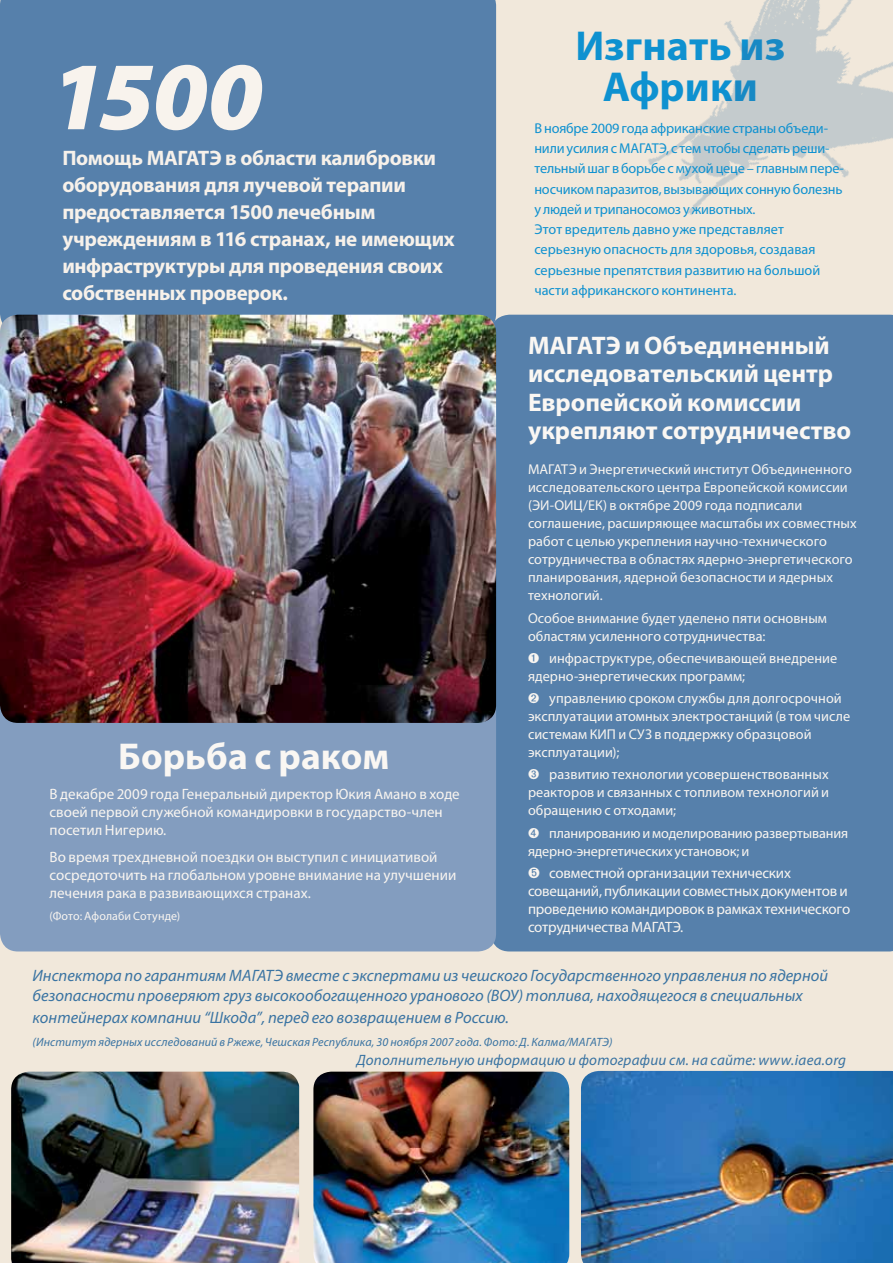
<style>
.page{position:relative;width:893px;height:1263px;background:#f1e8db}
.page>*{position:absolute;margin:0;border:0;box-sizing:border-box;transform-origin:0 0}
.t1{font:italic 900 97.5px "Myriad Pro";color:#f8f3ed}
.t2{font:700 42px/40.5px "Myriad Pro";letter-spacing:.005em;color:#0e91d0;text-align:center}
.t3{font:700 37.5px "Myriad Pro";color:#faf7f3}
.t4{font:700 25.5px/28.5px "Myriad Pro";letter-spacing:-.005em;color:#faf7f3}
.t5{font:700 21px/27px "Myriad Pro";letter-spacing:-.015em;color:#f7f1ea}
.t6{font:italic 16.5px/19.5px "Myriad Pro";color:#3973a2}
.t7{font:15px/18px "Myriad Pro";color:#f9f5f0}
.t8{font:italic 15px "Myriad Pro";letter-spacing:.015em;color:#3973a2}
.t9{font:14.25px/18px "Myriad Pro";letter-spacing:.005em;color:#f9f5f0}
.t10{font:14.25px/20.2px "Myriad Pro";letter-spacing:-.005em;color:#0e91d0}
.t11{font:italic 12px "Myriad Pro";letter-spacing:.015em;color:#3973a2}
.t12{font:12px "Myriad Pro";letter-spacing:.005em;color:#f9f5f0}
</style>
<div class="page">
<div style="left:490px;top:315px;width:403px;height:636px;background:#5680ab"></div>
<svg style="left:0;top:937px;width:1px;height:14px"></svg>
<div style="left:0;top:0;width:496px;height:315px;background:#5680ab"></div>
<div style="left:0;top:656px;width:496px;height:295px;background:#839dbf;border-radius:18px"></div>
<img style="left:0;top:315px;width:496px;height:408px">
<img style="left:11px;top:1071px;width:288px;height:192px">
<img style="left:313px;top:1071px;width:256px;height:192px">
<img style="left:581px;top:1071px;width:312px;height:192px">
<img style="left:600px;top:0;width:293px;height:273px">
<h1 class="t1" style="left:50px;top:42px;width:215px">1500</h1>
<h3 class="t5" style="left:62px;top:144px;width:394px">Помощь МАГАТЭ в области калибровки оборудования для лучевой терапии предоставляется 1500 лечебным учреждениям в 116 странах, не имеющих инфраструктуры для проведения своих собственных проверок.</h3>
<h3 class="t3" style="left:118px;top:732px;width:273px">Борьба с раком</h3>
<p class="t7" style="left:50px;top:785px;width:412px">В декабре 2009 года Генеральный директор Юкия Амано в ходе своей первой служебной командировки в государство-член посетил Нигерию.</p>
<p class="t7" style="left:50px;top:848px;width:408px">Во время трехдневной поездки он выступил с инициативой сосредоточить на глобальном уровне внимание на улучшении лечения рака в развивающихся странах.</p>
<p class="t12" style="left:50px;top:909px;width:132px">(Фото: Афолаби Сотунде)</p>
<h2 class="t2" style="left:575px;top:24px;width:211px">Изгнать из<br>Африки</h2>
<p class="t10" style="left:534px;top:118px;width:311px">В ноябре 2009 года африканские страны объеди&shy;нили усилия с МАГАТЭ, с тем чтобы сделать реши&shy;тельный шаг в борьбе с мухой цеце – главным пере&shy;носчиком паразитов, вызывающих сонную болезнь у людей и трипаносомоз у животных.<br>Этот вредитель давно уже представляет серьезную опасность для здоровья, создавая серьезные препятствия развитию на большой части африканского континента.</p>
<h3 class="t4" style="left:528px;top:330px;width:325px">МАГАТЭ и Объединенный исследовательский центр<br>Европейской комиссии укрепляют сотрудничество</h3>
<p class="t9" style="left:528px;top:460px;width:330px">МАГАТЭ и Энергетический институт Объединенного исследовательского центра Европейской комиссии (ЭИ-ОИЦ/ЕК) в октябре 2009 года подписали соглашение, расширяющее масштабы их совместных работ с целью укрепления научно-технического сотрудничества в областях ядерно-энергетического планирования, ядерной безопасности и ядерных технологий.</p>
<p class="t9" style="left:528px;top:609px;width:300px">Особое внимание будет уделено пяти основным областям усиленного сотрудничества:</p>
<p class="t9" style="left:528px;top:649px;width:311px">➊ инфраструктуре, обеспечивающей внедрение ядерно-энергетических программ;</p>
<p class="t9" style="left:528px;top:689px;width:324px">➋ управлению сроком службы для долгосрочной эксплуатации атомных электростанций (в том числе системам КИП и СУЗ в поддержку образцовой эксплуатации);</p>
<p class="t9" style="left:528px;top:765px;width:303px;text-align:justify">➌ развитию технологии усовершенствованных реакторов и связанных с топливом технологий и обращению с отходами;</p>
<p class="t9" style="left:528px;top:824px;width:322px">➍ планированию и моделированию развертывания ядерно-энергетических установок; и</p>
<p class="t7" style="left:528px;top:864px;width:324px">➎ совместной организации технических совещаний, публикации совместных документов и проведению командировок в рамках технического сотрудничества МАГАТЭ.</p>
<p class="t6" style="left:33px;top:966px;width:797px">Инспектора по гарантиям МАГАТЭ вместе с экспертами из чешского Государственного управления по ядерной безопасности проверяют груз высокообогащенного уранового (ВОУ) топлива, находящегося в специальных</p>
<p class="t6" style="left:33px;top:1008px;width:478px">контейнерах компании “Шкода”, перед его возвращением в Россию.</p>
<p class="t11" style="left:33px;top:1034px;width:581px">(Институт ядерных исследований в Ржеже, Чешская Республика, 30 ноября 2007 года. Фото: Д. Калма/МАГАТЭ)</p>
<p class="t8" style="left:357px;top:1051px;width:491px">Дополнительную информацию и фотографии см. на сайте: www.iaea.org</p>
</div>
